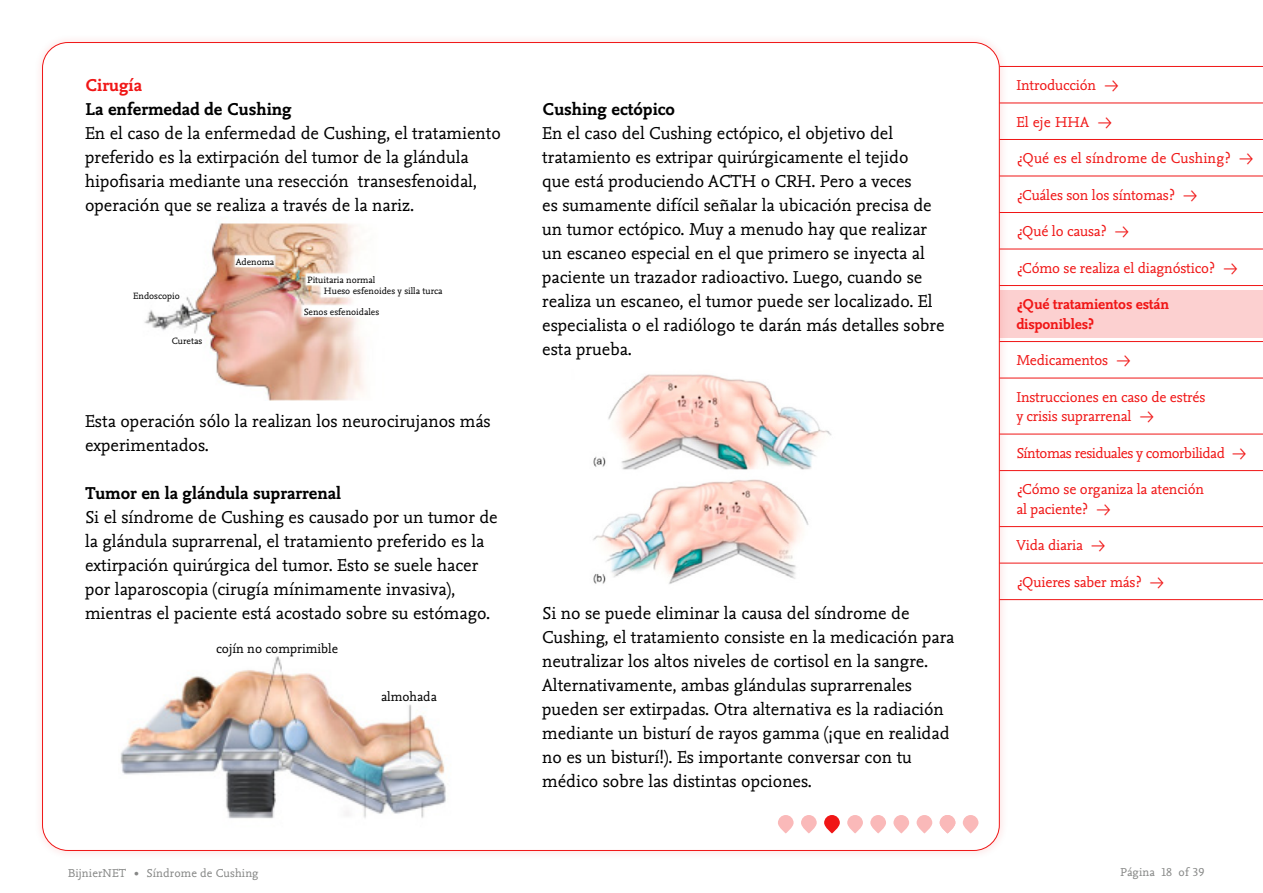
<style>
.page{position:relative;width:1263px;height:893px;background:#fff}
.page>*{position:absolute;margin:0;border:0;box-sizing:border-box;transform-origin:0 0}
.brood{font:18px/24px "Nexus Mix OT";color:#000}
.tussenkop2{font:700 18px "Nexus Mix OT";color:#000}
.brood-2{font:700 18px "Nexus Mix OT";color:#000}
.tussenkop{font:700 18px "Nexus Mix OT";color:#f01616}
.menu{font:15px/19.5px "Nexus Mix OT";letter-spacing:-.01em;color:#f01616}
.menu_waar_je_bent{font:700 15px/19.5px "Nexus Mix OT";letter-spacing:-.01em;color:#f01616}
.menu-2{font:15px "Nexus Mix OT";letter-spacing:-.03em;color:#f01616}
.menu-3{font:15px "Nexus Mix OT";letter-spacing:.01em;color:#f01616}
.menu_waar_je_bent-2{font:15px "Nexus Mix OT";letter-spacing:-.01em;color:#f01616}
.figuur_tekst{font:13.5px "Nexus Mix OT";color:#000}
.t1{font:12px "Nexus Mix OT";letter-spacing:.01em;color:#868786}
.figuur_tekst-2{font:9.6px "Nexus Mix OT";color:#000}
.s1{font-size:15px}
</style>
<div class="page">
<hr style="left:999px;top:66px;width:264px;height:1px;background:#f01616">
<hr style="left:999px;top:103px;width:264px;height:1px;background:#f01616">
<hr style="left:999px;top:139px;width:264px;height:1px;background:#f01616">
<hr style="left:999px;top:176px;width:264px;height:1px;background:#f01616">
<hr style="left:999px;top:212px;width:264px;height:1px;background:#f01616">
<hr style="left:999px;top:249px;width:264px;height:1px;background:#f01616">
<hr style="left:999px;top:285px;width:264px;height:1px;background:#f01616">
<div style="left:999px;top:290px;width:264px;height:47px;background:#fcd0d0"></div>
<hr style="left:999px;top:341px;width:264px;height:1px;background:#f01616">
<hr style="left:999px;top:378px;width:264px;height:1px;background:#f01616">
<hr style="left:999px;top:434px;width:264px;height:1px;background:#f01616">
<hr style="left:999px;top:470px;width:264px;height:1px;background:#f01616">
<hr style="left:999px;top:526px;width:264px;height:1px;background:#f01616">
<hr style="left:999px;top:563px;width:264px;height:1px;background:#f01616">
<hr style="left:999px;top:599px;width:264px;height:1px;background:#f01616">
<div style="left:33px;top:33px;width:976px;height:827px;background:#f01616;opacity:.15"></div>
<div style="left:43px;top:43px;width:956px;height:807px;background:#fff;border-radius:26px"></div>
<svg style="left:870px;top:815px;width:16px;height:18px"></svg>
<svg style="left:801px;top:815px;width:16px;height:18px"></svg>
<svg style="left:778px;top:815px;width:16px;height:18px"></svg>
<svg style="left:916px;top:815px;width:16px;height:18px"></svg>
<svg style="left:847px;top:815px;width:16px;height:18px"></svg>
<svg style="left:893px;top:815px;width:16px;height:18px"></svg>
<svg style="left:824px;top:815px;width:16px;height:18px"></svg>
<div style="left:963px;top:815px;width:15px;height:18px;background:#fab9b9;border-radius:8px"></div>
<div style="left:940px;top:815px;width:15px;height:18px;background:#fab9b9;border-radius:8px"></div>
<img style="left:144px;top:223px;width:220px;height:177px">
<img style="left:593px;top:374px;width:239px;height:210px">
<img style="left:120px;top:656px;width:326px;height:163px">
<p class="tussenkop" style="left:85px;top:74px;width:58px">Cirugía</p>
<p class="tussenkop2" style="left:85px;top:98px;width:208px">La enfermedad de Cushing</p>
<p class="brood" style="left:85px;top:121px;width:417px">En el caso de la enfermedad de Cushing, el tratamiento preferido es la extirpación del tumor de la glándula hipofisaria mediante una resección transesfenoidal, operación que se realiza a través de la nariz.</p>
<p class="figuur_tekst-2" style="left:133px;top:290px;width:48px">Endoscopio</p>
<p class="figuur_tekst-2" style="left:172px;top:335px;width:32px">Curetas</p>
<p class="figuur_tekst-2" style="left:236px;top:256px;width:40px">Adenoma</p>
<p class="figuur_tekst-2" style="left:307px;top:274px;width:69px">Pituitaria normal</p>
<p class="figuur_tekst-2" style="left:324px;top:286px;width:120px">Hueso esfenoides y silla turca</p>
<p class="figuur_tekst-2" style="left:304px;top:306px;width:77px">Senos esfenoidales</p>
<p class="brood" style="left:85px;top:409px;width:407px">Esta operación sólo la realizan los neurocirujanos más experimentados.</p>
<p class="tussenkop2" style="left:85px;top:482px;width:258px">Tumor en la glándula suprarrenal</p>
<p class="brood" style="left:85px;top:505px;width:414px">Si el síndrome de Cushing es causado por un tumor de la glándula suprarrenal, el tratamiento preferido es la extirpación quirúrgica del tumor. Esto se suele hacer por laparoscopia (cirugía mínimamente invasiva), mientras el paciente está acostado sobre su estómago.</p>
<p class="figuur_tekst" style="left:216px;top:641px;width:123px">cojín no comprimible</p>
<p class="figuur_tekst" style="left:381px;top:689px;width:57px">almohada</p>
<p class="brood-2" style="left:542px;top:98px;width:134px">Cushing ectópico</p>
<p class="brood" style="left:542px;top:121px;width:404px">En el caso del Cushing ectópico, el objetivo del tratamiento es extripar quirúrgicamente el tejido<br>que está produciendo ACTH o CRH. Pero a veces<br>es sumamente difícil señalar la ubicación precisa de un tumor ectópico. Muy a menudo hay que realizar un escaneo especial en el que primero se inyecta al paciente un trazador radioactivo. Luego, cuando se realiza un escaneo, el tumor puede ser localizado. El especialista o el radiólogo te darán más detalles sobre esta prueba.</p>
<p class="brood" style="left:542px;top:601px;width:414px">Si no se puede eliminar la causa del síndrome de Cushing, el tratamiento consiste en la medicación para neutralizar los altos niveles de cortisol en la sangre.<br>Alternativamente, ambas glándulas suprarrenales pueden ser extirpadas. Otra alternativa es la radiación mediante un bisturí de rayos gamma (¡que en realidad no es un bisturí!). Es importante conversar con tu médico sobre las distintas opciones.</p>
<p class="menu" style="left:1016px;top:76px;width:81px">Introducción</p>
<p class="menu" style="left:1016px;top:112px;width:74px">El eje HHA</p>
<p class="menu-3" style="left:1016px;top:150px;width:216px">¿Qué es el síndrome de Cushing?</p>
<p class="menu" style="left:1016px;top:185px;width:160px">¿Cuáles son los síntomas?</p>
<p class="menu" style="left:1016px;top:222px;width:92px">¿Qué lo causa?</p>
<p class="menu" style="left:1016px;top:258px;width:200px">¿Cómo se realiza el diagnóstico?</p>
<p class="menu_waar_je_bent" style="left:1016px;top:295px;width:154px">¿Qué tratamientos están disponibles?</p>
<p class="menu_waar_je_bent-2" style="left:1016px;top:352px;width:93px">Medicamentos</p>
<p class="menu" style="left:1016px;top:387px;width:191px">Instrucciones en caso de estrés y crisis suprarrenal</p>
<p class="menu-2" style="left:1016px;top:444px;width:210px">Síntomas residuales y comorbilidad</p>
<p class="menu" style="left:1016px;top:480px;width:189px">¿Cómo se organiza la atención al paciente?</p>
<p class="menu" style="left:1016px;top:536px;width:68px">Vida diaria</p>
<p class="menu" style="left:1016px;top:572px;width:127px">¿Quieres saber más?</p>
<p class="t1" style="left:68px;top:866px;width:192px">BijnierNET <span class="s1">∙</span> Síndrome de Cushing</p>
<p class="t1" style="left:1120px;top:865px;width:85px">Página 18 of 39</p>
</div>
